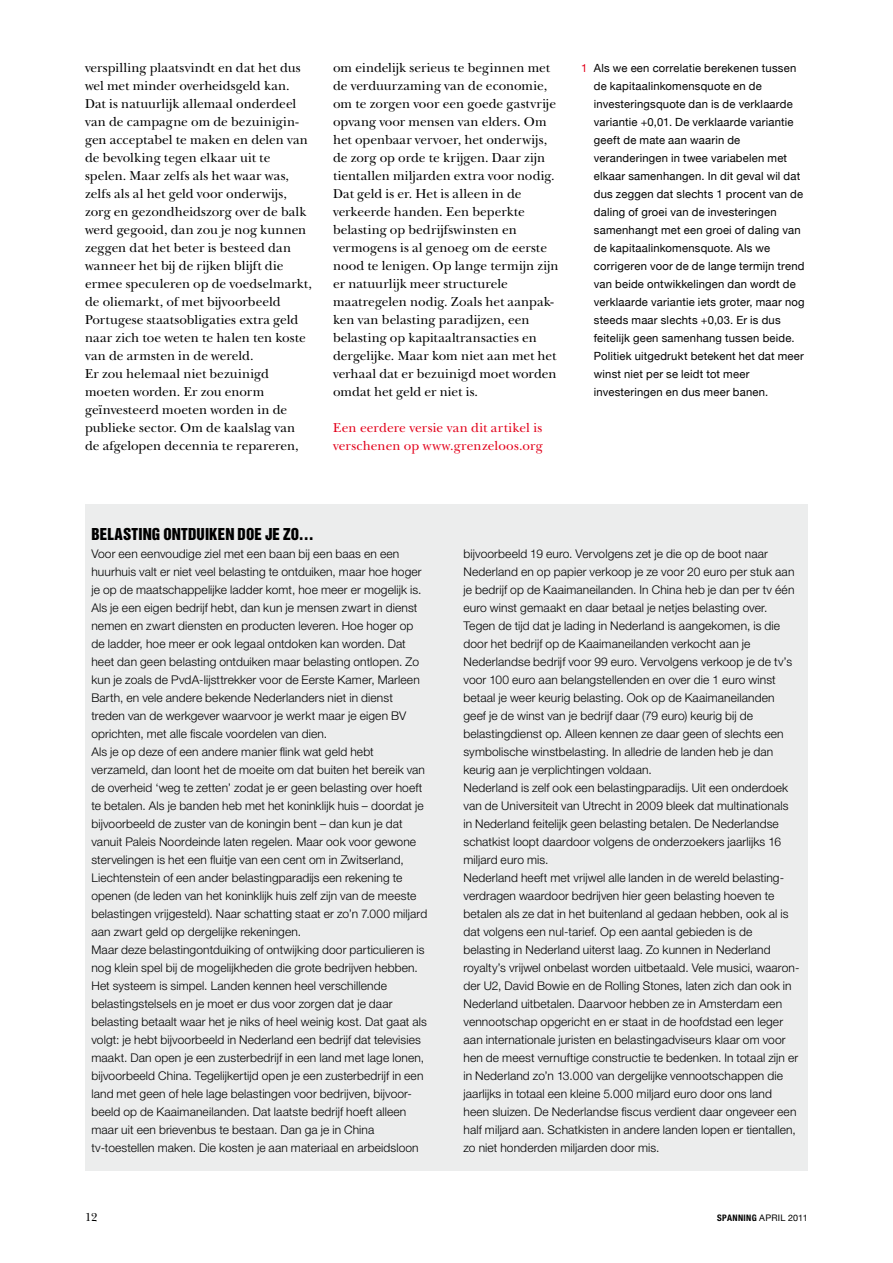
<style>
.page{position:relative;width:893px;height:1263px;background:#fff}
.page>*{position:absolute;margin:0;border:0;box-sizing:border-box;transform-origin:0 0}
.t1{font:15px "Helvetica Inserat LT Std";letter-spacing:.005em;color:#000}
.t2{font:13.5px/18px "New Baskerville Std";color:#000}
.t3{font:13.5px/18px "New Baskerville Std";letter-spacing:.01em;color:#e2001a}
.t4{font:300 12px/18px "Helvetica Neue LT Std";letter-spacing:.01em;color:#000}
.t5{font:12px "New Baskerville Std";color:#000}
.t6{font:11.25px/18px "Helvetica Neue";letter-spacing:.02em;color:#000}
.t7{font:9px "Helvetica Neue";letter-spacing:.02em;color:#000}
.s1{color:#e2001a}
.s2{font-family:"Helvetica Neue LT Std";font-weight:700;font-stretch:condensed}
</style>
<div class="page">
<div style="left:85px;top:504px;width:723px;height:666px;background:#eceded"></div>
<p class="t2" style="left:85px;top:59px;width:228px">verspilling plaatsvindt en dat het dus wel met minder overheidsgeld kan.<br>Dat is natuurlijk allemaal onderdeel van de campagne om de bezuinigin&shy;gen acceptabel te maken en delen van de bevolking tegen elkaar uit te spelen. Maar zelfs als het waar was, zelfs als al het geld voor onderwijs, zorg en gezondheidszorg over de balk werd gegooid, dan zou je nog kunnen zeggen dat het beter is besteed dan wanneer het bij de rijken blijft die ermee speculeren op de voedselmarkt, de oliemarkt, of met bijvoorbeeld Portugese staatsobligaties extra geld naar zich toe weten te halen ten koste van de armsten in de wereld.<br>Er zou helemaal niet bezuinigd moeten worden. Er zou enorm geïnvesteerd moeten worden in de publieke sector. Om de kaalslag van de afgelopen decennia te repareren,</p>
<p class="t2" style="left:333px;top:59px;width:227px">om eindelijk serieus te beginnen met de verduurzaming van de economie, om te zorgen voor een goede gastvrije opvang voor mensen van elders. Om het openbaar vervoer, het onderwijs, de zorg op orde te krijgen. Daar zijn tientallen miljarden extra voor nodig.<br>Dat geld is er. Het is alleen in de verkeerde handen. Een beperkte belasting op bedrijfswinsten en vermogens is al genoeg om de eerste nood te lenigen. Op lange termijn zijn er natuurlijk meer structurele maatregelen nodig. Zoals het aanpak&shy;ken van belasting paradijzen, een belasting op kapitaaltransacties en dergelijke. Maar kom niet aan met het verhaal dat er bezuinigd moet worden omdat het geld er niet is.</p>
<p class="t3" style="left:333px;top:419px;width:211px">Een eerdere versie van dit artikel is verschenen op www.grenzeloos.org</p>
<p class="t6" style="left:594px;top:59px;width:212px;text-indent:-13px"><span class="s1">1</span> Als we een correlatie berekenen tussen de kapitaalinkomensquote en de investeringsquote dan is de verklaarde variantie +0,01. De verklaarde variantie geeft de mate aan waarin de veranderingen in twee variabelen met elkaar samenhangen. I n dit geval wil dat dus zeggen dat slechts 1 procent van de daling of groei van de investeringen samenhangt met een groei of daling van de kapitaalinkomensquote. Als we corrigeren voor de de lange termijn trend van beide ontwikkelingen dan wordt de verklaarde variantie iets groter, maar nog steeds maar slechts +0,03. Er is dus feitelijk geen samenhang tussen beide.<br>Politiek uitgedrukt betekent het dat meer winst niet per se leidt tot meer investeringen en dus meer banen.</p>
<p class="t1" style="left:91px;top:525px;width:224px">BELASTING ONTDUIKEN DOE JE ZO…</p>
<p class="t4" style="left:91px;top:544px;width:337px">Voor een eenvoudige ziel met een baan bij een baas en een huurhuis valt er niet veel belasting te ontduiken, maar hoe hoger je op de maatschappelijke ladder komt, hoe meer er mogelijk is.<br>Als je een eigen bedrijf hebt, dan kun je mensen zwart in dienst nemen en zwart diensten en producten leveren. Hoe hoger op de ladder, hoe meer er ook legaal ontdoken kan worden. Dat heet dan geen belasting ontduiken maar belasting ontlopen. Zo kun je zoals de PvdA-lijsttrekker voor de Eerste Kamer, Marleen Barth, en vele andere bekende Nederlanders niet in dienst treden van de werkgever waarvoor je werkt maar je eigen BV oprichten, met alle fiscale voordelen van dien.<br>Als je op deze of een andere manier flink wat geld hebt verzameld, dan loont het de moeite om dat buiten het bereik van de overheid ‘weg te zetten’ zodat je er geen belasting over hoeft te betalen. Als je banden heb met het koninklijk huis – doordat je bijvoorbeeld de zuster van de koningin bent – dan kun je dat vanuit Paleis Noordeinde laten regelen. Maar ook voor gewone stervelingen is het een fluitje van een cent om in Zwitserland, Liechtenstein of een ander belastingparadijs een rekening te openen (de leden van het koninklijk huis zelf zijn van de meeste belastingen vrijgesteld). Naar schatting staat er zo’n 7.000 miljard aan zwart geld op dergelijke rekeningen.<br>Maar deze belastingontduiking of ontwijking door particulieren is nog klein spel bij de mogelijkheden die grote bedrijven hebben.<br>Het systeem is simpel. Landen kennen heel verschillende belastingstelsels en je moet er dus voor zorgen dat je daar belasting betaalt waar het je niks of heel weinig kost. Dat gaat als volgt: je hebt bijvoorbeeld in Nederland een bedrijf dat televisies maakt. Dan open je een zusterbedrijf in een land met lage lonen, bijvoorbeeld China. Tegelijkertijd open je een zusterbedrijf in een land met geen of hele lage belastingen voor bedrijven, bijvoor&shy;beeld op de Kaaimaneilanden. Dat laatste bedrijf hoeft alleen maar uit een brievenbus te bestaan. Dan ga je in China tv-toestellen maken. Die kosten je aan materiaal en arbeidsloon</p>
<p class="t4" style="left:463px;top:544px;width:337px">bijvoorbeeld 19 euro. Vervolgens zet je die op de boot naar Nederland en op papier verkoop je ze voor 20 euro per stuk aan je bedrijf op de Kaaimaneilanden. In China heb je dan per tv één euro winst gemaakt en daar betaal je netjes belasting over.<br>Tegen de tijd dat je lading in Nederland is aangekomen, is die door het bedrijf op de Kaaimaneilanden verkocht aan je Nederlandse bedrijf voor 99 euro. Vervolgens verkoop je de tv’s voor 100 euro aan belangstellenden en over die 1 euro winst betaal je weer keurig belasting. Ook op de Kaaimaneilanden geef je de winst van je bedrijf daar (79 euro) keurig bij de belastingdienst op. Alleen kennen ze daar geen of slechts een symbolische winstbelasting. In alledrie de landen heb je dan keurig aan je verplichtingen voldaan.<br>Nederland is zelf ook een belastingparadijs. Uit een onderdoek van de Universiteit van Utrecht in 2009 bleek dat multinationals in Nederland feitelijk geen belasting betalen. De Nederlandse schatkist loopt daardoor volgens de onderzoekers jaarlijks 16 miljard euro mis.<br>Nederland heeft met vrijwel alle landen in de wereld belasting&shy;verdragen waardoor bedrijven hier geen belasting hoeven te betalen als ze dat in het buitenland al gedaan hebben, ook al is dat volgens een nul-tarief. Op een aantal gebieden is de belasting in Nederland uiterst laag. Zo kunnen in Nederland royalty’s vrijwel onbelast worden uitbetaald. Vele musici, waaron&shy;der U2, David Bowie en de Rolling Stones, laten zich dan ook in Nederland uitbetalen. Daarvoor hebben ze in Amsterdam een vennootschap opgericht en er staat in de hoofdstad een leger aan internationale juristen en belastingadviseurs klaar om voor hen de meest vernuftige constructie te bedenken. In totaal zijn er in Nederland zo’n 13.000 van dergelijke vennootschappen die jaarlijks in totaal een kleine 5.000 miljard euro door ons land heen sluizen. De Nederlandse fiscus verdient daar ongeveer een half miljard aan. Schatkisten in andere landen lopen er tientallen, zo niet honderden miljarden door mis.</p>
<p class="t5" style="left:85px;top:1210px;width:14px">12</p>
<p class="t7" style="left:717px;top:1212px;width:92px"><span class="s2">SPANNING</span> april 2011</p>
</div>
